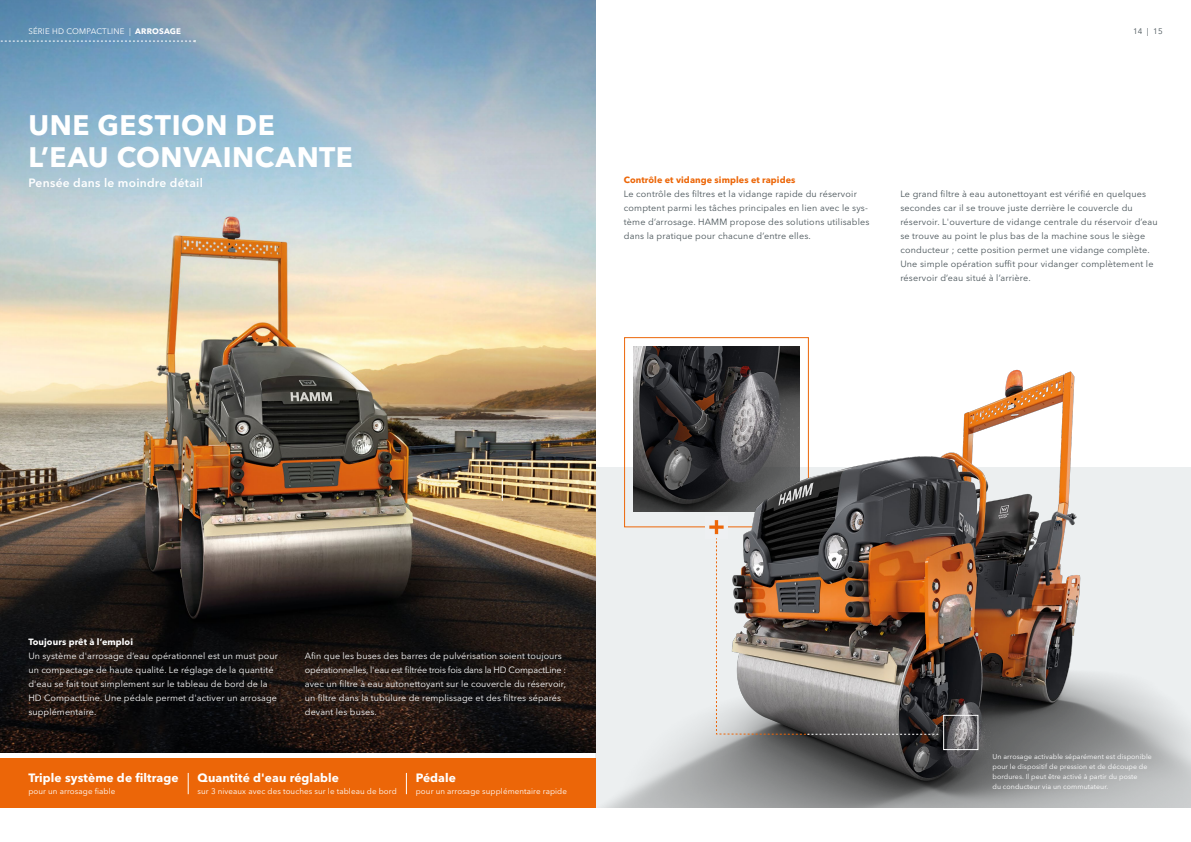
<style>
.page{position:relative;width:1191px;height:842px;background:#fff}
.page>*{position:absolute;margin:0;border:0;box-sizing:border-box;transform-origin:0 0}
.t1{font:700 28px/32px "Avenir Next LT Pro";letter-spacing:.02em;color:#fff}
.t2{font:700 12px "Avenir Next LT Pro";letter-spacing:.01em;color:#fff}
.t3{font:600 12px "Avenir Next LT Pro";letter-spacing:.02em;color:#fff}
.t4{font:9px/14px "Avenir Next LT Pro";letter-spacing:.02em;color:#485358}
.t5{font:9px/14px "Avenir Next LT Pro";letter-spacing:.01em;color:#fff}
.t6{font:700 9px "Avenir Next LT Pro";letter-spacing:.01em;color:#ec6608}
.t7{font:700 9px "Avenir Next LT Pro";letter-spacing:.01em;color:#fff}
.t8{font:8px "Avenir Next LT Pro";letter-spacing:.01em;color:#fff}
.t9{font:8px "Avenir Next LT Pro";color:#485358}
.t10{font:7px/10px "Avenir Next LT Pro";letter-spacing:.01em;color:#fff}
.s1{font-weight:700}
</style>
<div class="page">
<img style="left:0;top:225px;width:595px;height:528px">
<img style="left:561px;top:320px;width:630px;height:488px">
<div style="left:943px;top:715px;width:35px;height:35px;border:1px solid #fff"></div>
<img style="left:709px;top:520px;width:229px;height:215px">
<svg style="left:0;top:0;width:595px;height:225px;background:#9bb7c9"></svg>
<div style="left:0;top:758px;width:595px;height:50px;background:#ec6608"></div>
<svg style="left:0;top:40px;width:196px;height:2px"></svg>
<svg style="left:502px;top:480px;width:1px;height:21px"></svg>
<svg style="left:188px;top:773px;width:1px;height:21px"></svg>
<svg style="left:406px;top:773px;width:1px;height:21px"></svg>
<p class="t8" style="left:28px;top:27px;width:154px">SÉRIE HD COMPACTLINE | <span class="s1">ARROSAGE</span></p>
<p class="t9" style="left:1133px;top:27px;width:31px">14 | 15</p>
<h1 class="t1" style="left:28px;top:108px;width:326px">UNE GESTION DE<br>L’EAU CONVAINCANTE</h1>
<h2 class="t3" style="left:28px;top:175px;width:176px">Pensée dans le moindre détail</h2>
<p class="t6" style="left:624px;top:174px;width:173px">Contrôle et vidange simples et rapides</p>
<p class="t4" style="left:624px;top:187px;width:247px">Le contrôle des filtres et la vidange rapide du réservoir comptent parmi les tâches principales en lien avec le sys&shy;tème d’arrosage. HAMM propose des solutions utilisables dans la pratique pour chacune d’entre elles.</p>
<p class="t4" style="left:900px;top:187px;width:259px">Le grand filtre à eau autonettoyant est vérifié en quelques secondes car il se trouve juste derrière le couvercle du réservoir. L'ouverture de vidange centrale du réservoir d’eau se trouve au point le plus bas de la machine sous le siège conducteur ; cette position permet une vidange complète.<br>Une simple opération suffit pour vidanger complètement le réservoir d’eau situé à l’arrière.</p>
<p class="t7" style="left:28px;top:636px;width:106px">Toujours prêt à l’emploi</p>
<p class="t5" style="left:28px;top:649px;width:251px">Un système d'arrosage d’eau opérationnel est un must pour un compactage de haute qualité. Le réglage de la quantité d'eau se fait tout simplement sur le tableau de bord de la HD CompactLine. Une pédale permet d'activer un arrosage supplémentaire.</p>
<p class="t5" style="left:305px;top:649px;width:263px">Afin que les buses des barres de pulvérisation soient toujours opérationnelles, l'eau est filtrée trois fois dans la HD CompactLine : avec un filtre à eau autonettoyant sur le couvercle du réservoir, un filtre dans la tubulure de remplissage et des filtres séparés devant les buses.</p>
<h2 class="t2" style="left:28px;top:770px;width:152px">Triple système de filtrage</h2>
<p class="t8" style="left:28px;top:786px;width:89px">pour un arrosage fiable</p>
<h2 class="t2" style="left:198px;top:770px;width:143px">Quantité d'eau réglable</h2>
<p class="t8" style="left:198px;top:786px;width:201px">sur 3 niveaux avec des touches sur le tableau de bord</p>
<h2 class="t2" style="left:416px;top:770px;width:42px">Pédale</h2>
<p class="t8" style="left:416px;top:786px;width:153px">pour un arrosage supplémentaire rapide</p>
<p class="t10" style="left:992px;top:751px;width:161px">Un arrosage activable séparément est disponible pour le dispositif de pression et de découpe de bordures. Il peut être activé à partir du poste<br>du conducteur via un commutateur.</p>
</div>
